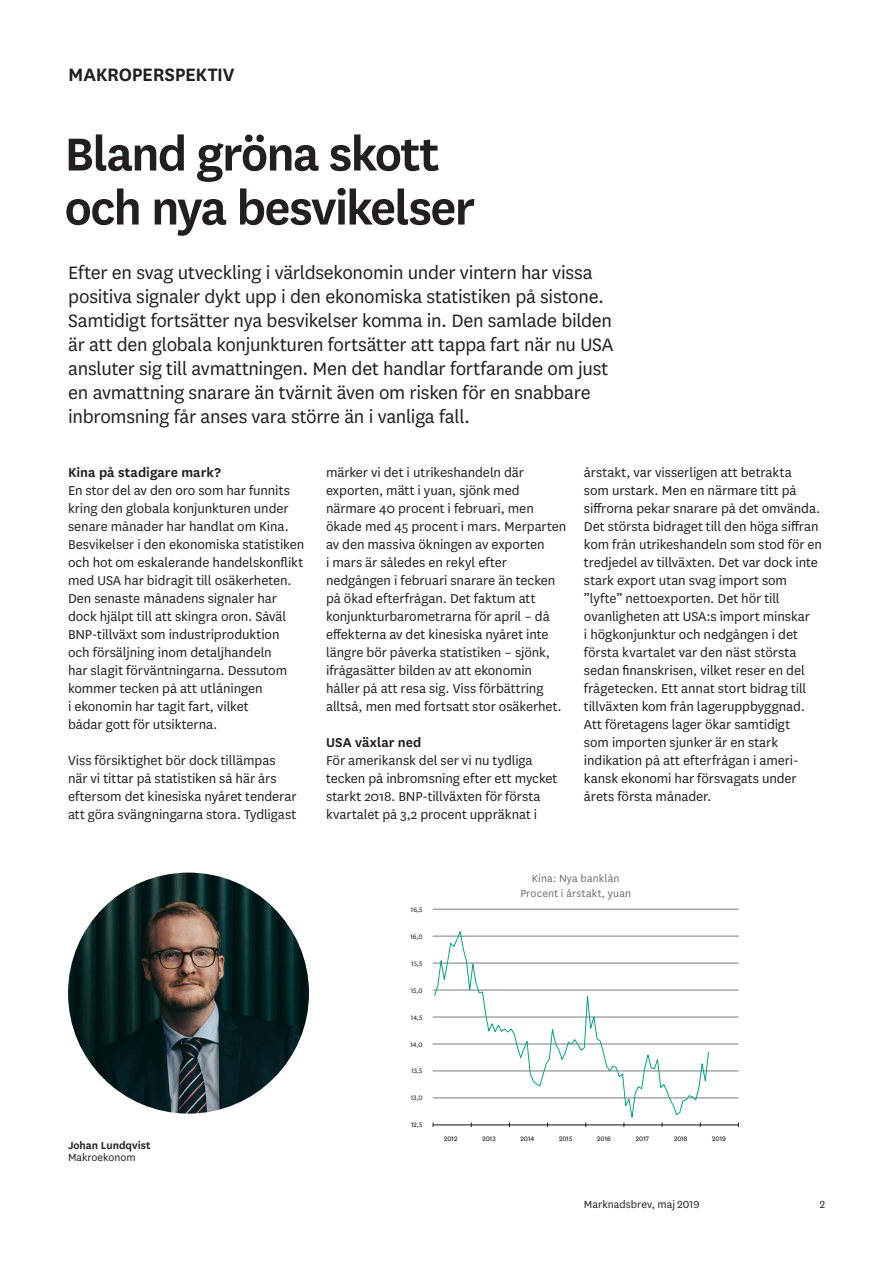
<style>
.page{position:relative;width:893px;height:1263px;background:#fff}
.page>*{position:absolute;margin:0;border:0;box-sizing:border-box;transform-origin:0 0}
.Rubrik_36_36{font:600 54px/54px "Skandia Sans";letter-spacing:-.035em;color:#231f20}
.Introduktion_14_16{font:21px/24px "Skandia Sans";letter-spacing:-.015em;color:#231f20}
.Introduktion_14_16-2{font:600 21px "Skandia Sans";letter-spacing:-.015em;color:#231f20}
.Brödtext_10_12{font:15px/18px "Skandia Sans";letter-spacing:-.005em;color:#231f20}
._02_Rubrik_10_12{font:600 15px "Skandia Sans";letter-spacing:.005em;color:#231f20}
.t1{font:12px/15px "Skandia Sans";letter-spacing:.015em;color:#6b6e6b;text-align:center}
.t2{font:12px "Skandia Sans";color:#231f20}
.t3{font:600 12px "Skandia Sans";color:#231f20}
.t4{font:7.5px "Skandia Sans";color:#12100b}
.t5{font:7.5px "Skandia Sans";color:#000}
</style>
<div class="page">
<img style="left:68px;top:873px;width:241px;height:240px;border-radius:120px">
<hr style="left:433px;top:963px;width:305px;height:1px;background:#797b7e">
<hr style="left:433px;top:990px;width:305px;height:1px;background:#797b7e">
<hr style="left:433px;top:1017px;width:305px;height:1px;background:#797b7e">
<hr style="left:433px;top:1043px;width:305px;height:1px;background:#797b7e">
<hr style="left:433px;top:909px;width:305px;height:1px;background:#797b7e">
<hr style="left:433px;top:936px;width:305px;height:1px;background:#797b7e">
<hr style="left:433px;top:1070px;width:305px;height:1px;background:#797b7e">
<hr style="left:433px;top:1097px;width:305px;height:1px;background:#797b7e">
<hr style="left:433px;top:1124px;width:305px;height:1px;background:#12100b">
<svg style="left:433px;top:931px;width:276px;height:192px"></svg>
<p class="Introduktion_14_16-2" style="left:68px;top:60px;width:168px">MAKROPERSPEKTIV</p>
<p class="Rubrik_36_36" style="left:64px;top:124px;width:412px">Bland gröna skott och nya besvikelser</p>
<p class="Introduktion_14_16" style="left:68px;top:259px;width:547px">Efter en svag utveckling i världsekonomin under vintern har vissa positiva signaler dykt upp i den ekonomiska statistiken på sistone.<br>Samtidigt fortsätter nya besvikelser komma in. Den samlade bilden är att den globala konjunkturen fortsätter att tappa fart när nu USA ansluter sig till avmattningen. Men det handlar fortfarande om just en avmattning snarare än tvärnit även om risken för en snabbare inbromsning får anses vara större än i vanliga fall.</p>
<p class="_02_Rubrik_10_12" style="left:68px;top:462px;width:154px">Kina på stadigare mark?</p>
<p class="Brödtext_10_12" style="left:68px;top:480px;width:238px">En stor del av den oro som har funnits kring den globala konjunkturen under senare månader har handlat om Kina.<br>Besvikelser i den ekonomiska statistiken och hot om eskalerande handelskonflikt med USA har bidragit till osäkerheten.<br>Den senaste månadens signaler har dock hjälpt till att skingra oron. Såväl BNP-tillväxt som industriproduktion och försäljning inom detaljhandeln<br>har slagit förväntningarna. Dessutom kommer tecken på att utlåningen<br>i ekonomin har tagit fart, vilket<br>bådar gott för utsikterna.</p>
<p class="Brödtext_10_12" style="left:68px;top:750px;width:230px">Viss försiktighet bör dock tillämpas när vi tittar på statistiken så här års eftersom det kinesiska nyåret tenderar att göra svängningarna stora. Tydligast</p>
<p class="t3" style="left:68px;top:1137px;width:84px">Johan Lundqvist</p>
<p class="t2" style="left:68px;top:1149px;width:69px">Makroekonom</p>
<p class="Brödtext_10_12" style="left:326px;top:462px;width:242px">märker vi det i utrikeshandeln där exporten, mätt i yuan, sjönk med närmare 40 procent i februari, men ökade med 45 procent i mars. Merparten av den massiva ökningen av exporten<br>i mars är således en rekyl efter nedgången i februari snarare än tecken på ökad efterfrågan. Det faktum att konjunkturbarometrarna för april – då effekterna av det kinesiska nyåret inte längre bör påverka statistiken – sjönk, ifrågasätter bilden av att ekonomin håller på att resa sig. Viss förbättring alltså, men med fortsatt stor osäkerhet.</p>
<p class="_02_Rubrik_10_12" style="left:326px;top:732px;width:97px">USA växlar ned</p>
<p class="Brödtext_10_12" style="left:326px;top:750px;width:233px">För amerikansk del ser vi nu tydliga tecken på inbromsning efter ett mycket starkt 2018. BNP-tillväxten för första kvartalet på 3,2 procent uppräknat i</p>
<p class="Brödtext_10_12" style="left:584px;top:462px;width:240px">årstakt, var visserligen att betrakta<br>som urstark. Men en närmare titt på siffrorna pekar snarare på det omvända.<br>Det största bidraget till den höga siffran kom från utrikeshandeln som stod för en tredjedel av tillväxten. Det var dock inte stark export utan svag import som ”lyfte” nettoexporten. Det hör till ovanligheten att USA:s import minskar<br>i högkonjunktur och nedgången i det första kvartalet var den näst största sedan finanskrisen, vilket reser en del frågetecken. Ett annat stort bidrag till tillväxten kom från lageruppbyggnad.<br>Att företagens lager ökar samtidigt<br>som importen sjunker är en stark indikation på att efterfrågan i ameri&shy;kansk ekonomi har försvagats under årets första månader.</p>
<p class="t4" style="left:411px;top:905px;width:13px">16,5</p>
<p class="t4" style="left:410px;top:932px;width:14px">16,0</p>
<p class="t4" style="left:411px;top:959px;width:13px">15,5</p>
<p class="t4" style="left:411px;top:985px;width:13px">15,0</p>
<p class="t4" style="left:411px;top:1012px;width:13px">14,5</p>
<p class="t4" style="left:410px;top:1039px;width:14px">14,0</p>
<p class="t4" style="left:411px;top:1066px;width:13px">13,5</p>
<p class="t4" style="left:411px;top:1093px;width:13px">13,0</p>
<p class="t4" style="left:411px;top:1120px;width:13px">12,5</p>
<p class="t1" style="left:520px;top:870px;width:112px">Kina: Nya banklån<br>Procent i årstakt, yuan</p>
<p class="t5" style="left:444px;top:1133px;width:15px">2012</p>
<p class="t5" style="left:482px;top:1133px;width:15px">2013</p>
<p class="t5" style="left:521px;top:1133px;width:15px">2014</p>
<p class="t5" style="left:559px;top:1133px;width:15px">2015</p>
<p class="t5" style="left:597px;top:1133px;width:15px">2016</p>
<p class="t5" style="left:636px;top:1133px;width:15px">2017</p>
<p class="t5" style="left:674px;top:1133px;width:15px">2018</p>
<p class="t5" style="left:712px;top:1133px;width:15px">2019</p>
<p class="t2" style="left:584px;top:1196px;width:117px">Marknadsbrev, maj 2019</p>
<p class="t2" style="left:820px;top:1196px;width:7px">2</p>
</div>
